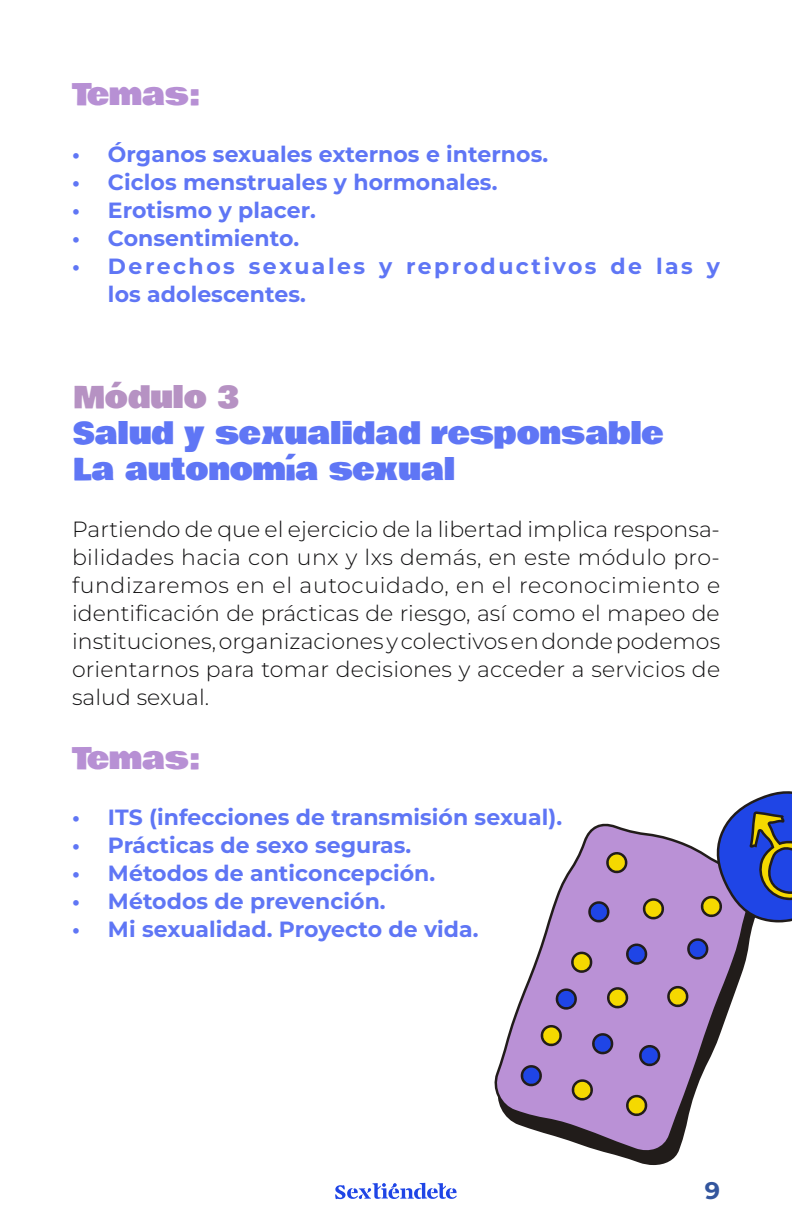
<style>
.page{position:relative;width:792px;height:1224px;background:#fff}
.page>*{position:absolute;margin:0;border:0;box-sizing:border-box;transform-origin:0 0}
.t1{font:30px/36px "Bowlby One";color:#5f76f5}
.t2{font:30px "Bowlby One";color:#b790d4}
.t3{font:30px "Bowlby One";color:#b692c3}
.t4{font:700 24px "Montserrat";color:#33559d}
.t5{font:300 22px/28px "Montserrat";letter-spacing:.01em;color:#121112;text-align:justify}
.t6{font:700 22px "Montserrat";letter-spacing:.005em;color:#5f76f5}
.t7{font:700 22px/28px "Montserrat";letter-spacing:.115em;color:#5f76f5}
</style>
<div class="page">
<svg style="left:335px;top:1183px;width:122px;height:16px"></svg>
<svg style="left:615px;top:1155px;width:62px;height:10px"></svg>
<svg style="left:494px;top:823px;width:259px;height:330px;fill:#ba91d6"></svg>
<svg style="left:606px;top:851px;width:23px;height:22px"></svg>
<svg style="left:571px;top:951px;width:22px;height:22px"></svg>
<svg style="left:539px;top:1024px;width:24px;height:22px"></svg>
<svg style="left:571px;top:1079px;width:22px;height:22px"></svg>
<svg style="left:626px;top:1095px;width:22px;height:21px"></svg>
<svg style="left:591px;top:1032px;width:23px;height:22px"></svg>
<svg style="left:607px;top:986px;width:23px;height:22px"></svg>
<svg style="left:638px;top:1044px;width:24px;height:22px"></svg>
<svg style="left:686px;top:937px;width:24px;height:23px"></svg>
<svg style="left:625px;top:942px;width:24px;height:23px"></svg>
<svg style="left:587px;top:900px;width:24px;height:22px"></svg>
<svg style="left:554px;top:987px;width:24px;height:23px"></svg>
<svg style="left:519px;top:1064px;width:24px;height:22px"></svg>
<svg style="left:667px;top:985px;width:23px;height:22px"></svg>
<svg style="left:641px;top:897px;width:24px;height:22px"></svg>
<svg style="left:699px;top:791px;width:93px;height:133px"></svg>
<h1 class="t2" style="left:72px;top:72px;width:130px">Temas:</h1>
<p class="t6" style="left:72px;top:138px;width:478px">• Órganos sexuales externos e internos.</p>
<p class="t6" style="left:72px;top:166px;width:427px">• Ciclos menstruales y hormonales.</p>
<p class="t6" style="left:72px;top:194px;width:245px">• Erotismo y placer.</p>
<p class="t6" style="left:72px;top:222px;width:229px">• Consentimiento.</p>
<p class="t7" style="left:108px;top:251px;width:613px;text-indent:-36px">• Derechos sexuales y reproductivos de las y los adolescentes.</p>
<h1 class="t3" style="left:73px;top:375px;width:168px">Módulo 3</h1>
<h1 class="t1" style="left:73px;top:416px;width:592px">Salud y sexualidad responsable<br>La autonomía sexual</h1>
<p class="t5" style="left:72px;top:514px;width:650px">Partiendo de que el ejercicio de la libertad implica responsa&shy;bilidades hacia con unx y lxs demás, en este módulo pro&shy;fundizaremos en el autocuidado, en el reconocimiento e identificación de prácticas de riesgo, así como el mapeo de instituciones, organizaciones y colectivos en donde podemos orientarnos para tomar decisiones y acceder a servicios de salud sexual.</p>
<h1 class="t2" style="left:72px;top:735px;width:130px">Temas:</h1>
<p class="t6" style="left:72px;top:802px;width:492px">• ITS (infecciones de transmisión sexual).</p>
<p class="t6" style="left:72px;top:830px;width:341px">• Prácticas de sexo seguras.</p>
<p class="t6" style="left:72px;top:858px;width:365px">• Métodos de anticoncepción.</p>
<p class="t6" style="left:72px;top:886px;width:315px">• Métodos de prevención.</p>
<p class="t6" style="left:72px;top:914px;width:408px">• Mi sexualidad. Proyecto de vida.</p>
<p class="t4" style="left:705px;top:1174px;width:17px">9</p>
</div>
